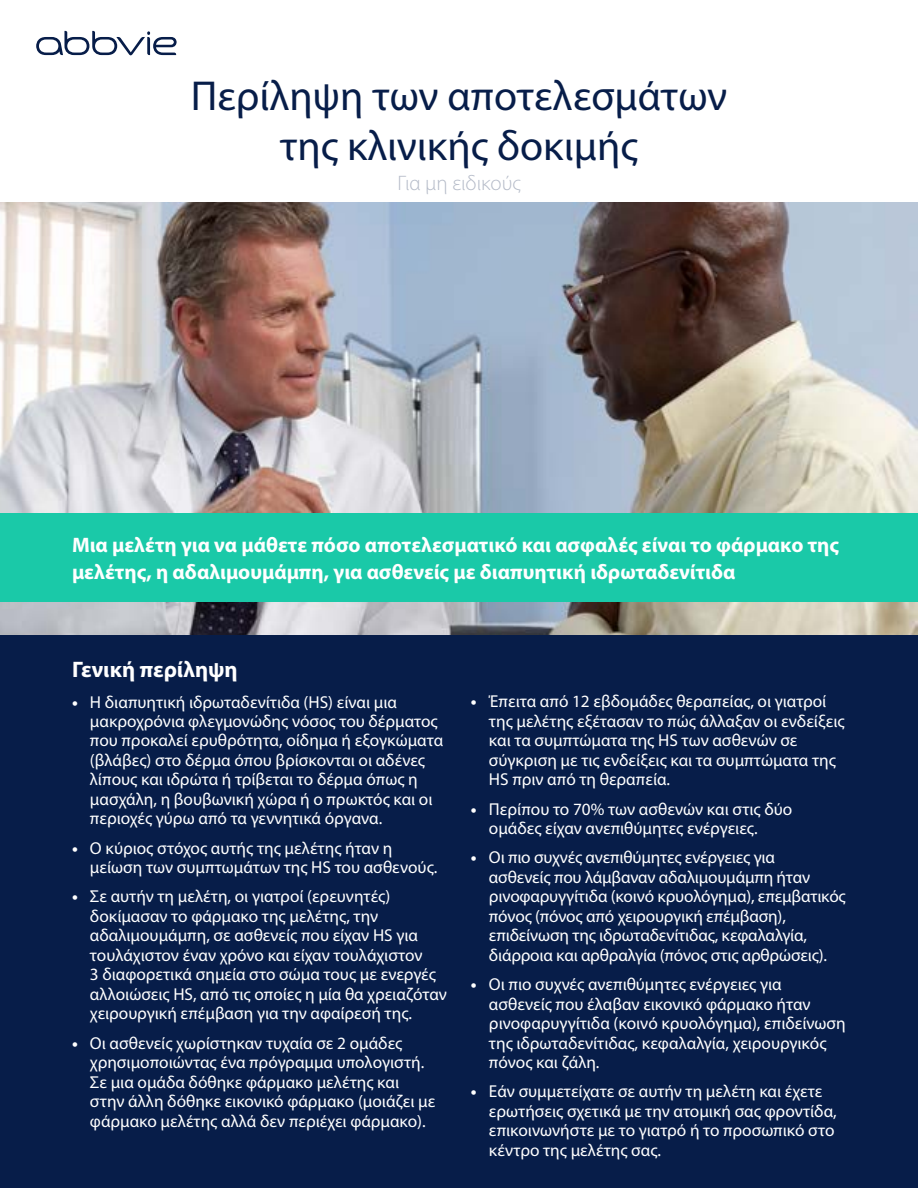
<style>
.page{position:relative;width:918px;height:1188px;background:#fff}
.page>*{position:absolute;margin:0;border:0;box-sizing:border-box;transform-origin:0 0}
.t1{font:42px/50.4px "Myriad Pro";color:#071d49;text-align:center}
.t2{font:700 22.5px "Myriad Pro";color:#fff}
.t3{font:700 21px/27px "Myriad Pro";color:#fff}
.t4{font:300 21px "Myriad Pro";color:#b5bbc8}
.t5{font:17.25px/19.5px "Myriad Pro";color:#fff}
.s1{font-weight:700}
</style>
<div class="page">
<div style="left:0;top:580px;width:918px;height:608px;background:#071d49"></div>
<img style="left:0;top:202px;width:918px;height:432px">
<div style="left:0;top:513px;width:918px;height:89px;background:#1ac9a8"></div>
<svg style="left:36px;top:31px;width:141px;height:24px"></svg>
<h1 class="t1" style="left:191px;top:70px;width:538px">Περίληψη των αποτελεσμάτων της κλινικής δοκιμής</h1>
<p class="t4" style="left:397px;top:170px;width:125px">Για μη ειδικούς</p>
<p class="t3" style="left:72px;top:530px;width:769px">Μια μελέτη για να μάθετε πόσο αποτελεσματικό και ασφαλές είναι το φάρμακο της μελέτης, η αδαλιμουμάμπη, για ασθενείς με διαπυητική ιδρωταδενίτιδα</p>
<h2 class="t2" style="left:72px;top:654px;width:167px">Γενική περίληψη</h2>
<p class="t5" style="left:90px;top:692px;width:355px;text-indent:-18px"><span class="s1">•</span> Η διαπυητική ιδρωταδενίτιδα (HS) είναι μια μακροχρόνια φλεγμονώδης νόσος του δέρματος που προκαλεί ερυθρότητα, οίδημα ή εξογκώματα (βλάβες) στο δέρμα όπου βρίσκονται οι αδένες λίπους και ιδρώτα ή τρίβεται το δέρμα όπως η μασχάλη, η βουβωνική χώρα ή ο πρωκτός και οι περιοχές γύρω από τα γεννητικά όργανα.</p>
<p class="t5" style="left:90px;top:838px;width:349px;text-indent:-18px"><span class="s1">•</span> Ο κύριος στόχος αυτής της μελέτης ήταν η μείωση των συμπτωμάτων της HS του ασθενούς.</p>
<p class="t5" style="left:90px;top:887px;width:359px;text-indent:-18px"><span class="s1">•</span> Σε αυτήν τη μελέτη, οι γιατροί (ερευνητές) δοκίμασαν το φάρμακο της μελέτης, την αδαλιμουμάμπη, σε ασθενείς που είχαν HS για τουλάχιστον έναν χρόνο και είχαν τουλάχιστον<br>3 διαφορετικά σημεία στο σώμα τους με ενεργές αλλοιώσεις HS, από τις οποίες η μία θα χρειαζόταν χειρουργική επέμβαση για την αφαίρεσή της.</p>
<p class="t5" style="left:90px;top:1033px;width:347px;text-indent:-18px"><span class="s1">•</span> Οι ασθενείς χωρίστηκαν τυχαία σε 2 ομάδες χρησιμοποιώντας ένα πρόγραμμα υπολογιστή.<br>Σε μια ομάδα δόθηκε φάρμακο μελέτης και στην άλλη δόθηκε εικονικό φάρμακο (μοιάζει με φάρμακο μελέτης αλλά δεν περιέχει φάρμακο).</p>
<p class="t5" style="left:489px;top:692px;width:357px;text-indent:-18px"><span class="s1">•</span> Έπειτα από 12 εβδομάδες θεραπείας, οι γιατροί της μελέτης εξέτασαν το πώς άλλαξαν οι ενδείξεις και τα συμπτώματα της HS των ασθενών σε σύγκριση με τις ενδείξεις και τα συμπτώματα της HS πριν από τη θεραπεία.</p>
<p class="t5" style="left:489px;top:799px;width:305px;text-indent:-18px"><span class="s1">•</span> Περίπου το 70% των ασθενών και στις δύο ομάδες είχαν ανεπιθύμητες ενέργειες.</p>
<p class="t5" style="left:489px;top:848px;width:358px;text-indent:-18px"><span class="s1">•</span> Οι πιο συχνές ανεπιθύμητες ενέργειες για<br>ασθενείς που λάμβαναν αδαλιμουμάμπη ήταν ρινοφαρυγγίτιδα (κοινό κρυολόγημα), επεμβατικός πόνος (πόνος από χειρουργική επέμβαση), επιδείνωση της ιδρωταδενίτιδας, κεφαλαλγία, διάρροια και αρθραλγία (πόνος στις αρθρώσεις).</p>
<p class="t5" style="left:489px;top:974px;width:358px;text-indent:-18px"><span class="s1">•</span> Οι πιο συχνές ανεπιθύμητες ενέργειες για ασθενείς που έλαβαν εικονικό φάρμακο ήταν ρινοφαρυγγίτιδα (κοινό κρυολόγημα), επιδείνωση της ιδρωταδενίτιδας, κεφαλαλγία, χειρουργικός πόνος και ζάλη.</p>
<p class="t5" style="left:489px;top:1082px;width:349px;text-indent:-18px"><span class="s1">•</span> Εάν συμμετείχατε σε αυτήν τη μελέτη και έχετε ερωτήσεις σχετικά με την ατομική σας φροντίδα, επικοινωνήστε με το γιατρό ή το προσωπικό στο κέντρο της μελέτης σας.</p>
</div>
